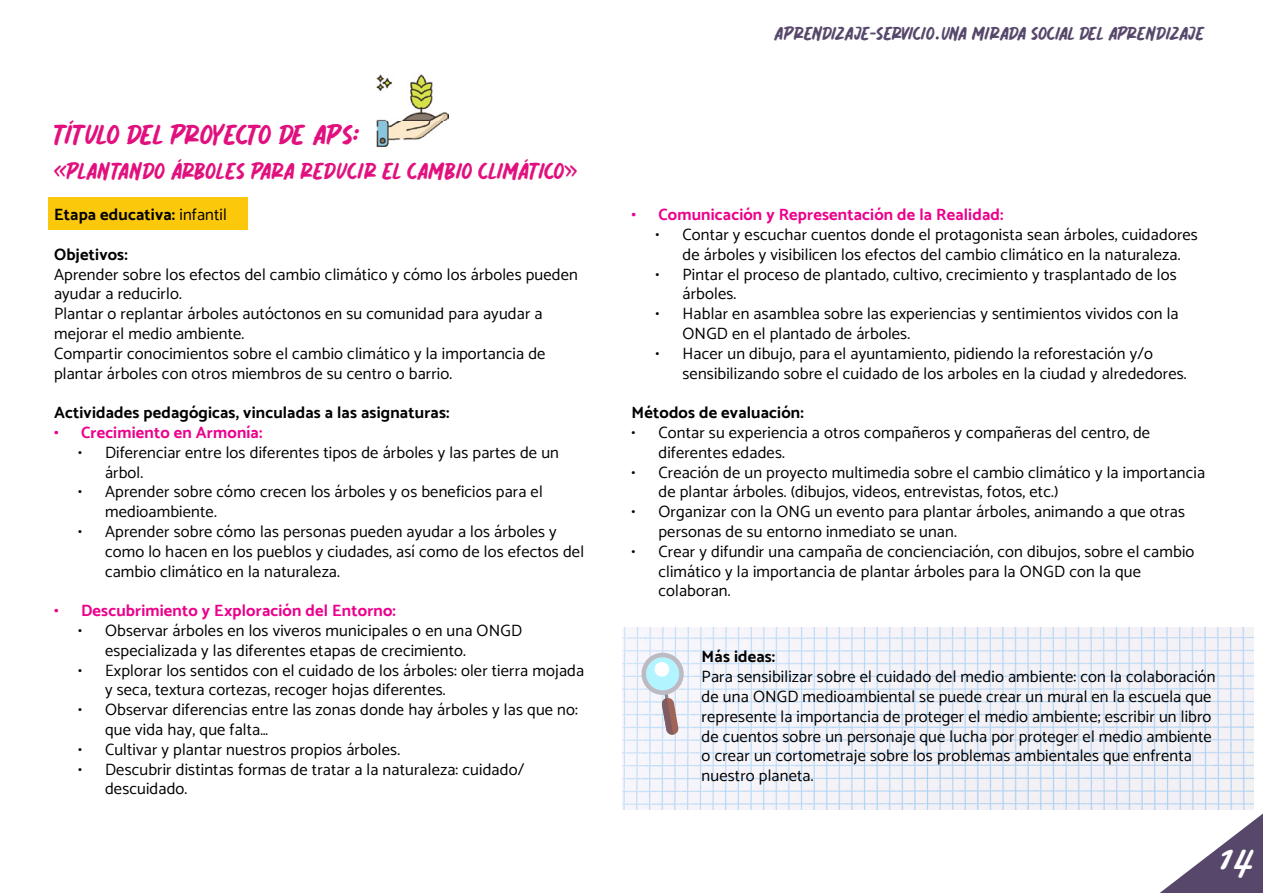
<style>
.page{position:relative;width:1263px;height:893px;background:#fff}
.page>*{position:absolute;margin:0;border:0;box-sizing:border-box;transform-origin:0 0}
.t1{font:45px "Damion";color:#fff}
.t2{font:18px "Chalk Brush Personal Use";letter-spacing:-.09em;color:#e1107e}
.t3{font:16.5px/19.8px "Catamaran";letter-spacing:.01em;color:#000}
.t4{font:700 16.5px "Catamaran";letter-spacing:.01em;color:#000}
.t5{font:700 16.5px "Catamaran";letter-spacing:.01em;color:#ec008c}
.t6{font:15px "Chalk Brush Personal Use";color:#e1107e}
.t7{font:12px "Chalk Brush Personal Use";letter-spacing:-.04em;color:#57486b}
.s1{font-weight:400}
.s2{font-family:"Damion"}
</style>
<div class="page">
<img style="left:622px;top:627px;width:631px;height:183px">
<svg style="left:639px;top:650px;width:48px;height:85px"></svg>
<div style="left:48px;top:197px;width:200px;height:33px;background:#fcc80c"></div>
<img style="left:377px;top:75px;width:71px;height:71px">
<svg style="left:1112px;top:727px;width:151px;height:166px"></svg>
<p class="t2" style="left:54px;top:126px;width:307px">TÍTULO DEL PROYECTO DE APS:</p>
<p class="t6" style="left:54px;top:164px;width:524px">«PLANTANDO ÁRBOLES PARA REDUCIR EL CAMBIO CLIMÁTICO»</p>
<p class="t4" style="left:54px;top:202px;width:174px">Etapa educativa: <span class="s1">infantil</span></p>
<p class="t4" style="left:54px;top:242px;width:75px">Objetivos:</p>
<p class="t3" style="left:54px;top:264px;width:525px">Aprender sobre los efectos del cambio climático y cómo los árboles pueden ayudar a reducirlo.<br>Plantar o replantar árboles autóctonos en su comunidad para ayudar a mejorar el medio ambiente.<br>Compartir conocimientos sobre el cambio climático y la importancia de plantar árboles con otros miembros de su centro o barrio.</p>
<p class="t4" style="left:54px;top:400px;width:397px">Actividades pedagógicas, vinculadas a las asignaturas:</p>
<p class="t5" style="left:54px;top:420px;width:210px">• Crecimiento en Armonía:</p>
<p class="t3" style="left:105px;top:442px;width:455px;text-indent:-27px">• Diferenciar entre los diferentes tipos de árboles y las partes de un árbol.</p>
<p class="t3" style="left:105px;top:481px;width:439px;text-indent:-27px">• Aprender sobre cómo crecen los árboles y os beneficios para el medioambiente.</p>
<p class="t3" style="left:105px;top:521px;width:480px;text-indent:-27px">• Aprender sobre cómo las personas pueden ayudar a los árboles y como lo hacen en los pueblos y ciudades, así como de los efectos del cambio climático en la naturaleza.</p>
<p class="t5" style="left:54px;top:598px;width:343px">• Descubrimiento y Exploración del Entorno:</p>
<p class="t3" style="left:105px;top:620px;width:419px;text-indent:-27px">• Observar árboles en los viveros municipales o en una ONGD especializada y las diferentes etapas de crecimiento.</p>
<p class="t3" style="left:105px;top:660px;width:481px;text-indent:-27px">• Explorar los sentidos con el cuidado de los árboles: oler tierra mojada y seca, textura cortezas, recoger hojas diferentes.</p>
<p class="t3" style="left:105px;top:699px;width:474px;text-indent:-27px">• Observar diferencias entre las zonas donde hay árboles y las que no: que vida hay, que falta…</p>
<p class="t3" style="left:78px;top:739px;width:324px">• Cultivar y plantar nuestros propios árboles.</p>
<p class="t3" style="left:105px;top:759px;width:421px;text-indent:-27px">• Descubrir distintas formas de tratar a la naturaleza: cuidado/ descuidado.</p>
<p class="t7" style="left:774px;top:27px;width:432px">APRENDIZAJE-SERVICIO<span class="s2">.</span> UNA MIRADA SOCIAL DEL APRENDIZAJE</p>
<p class="t5" style="left:631px;top:202px;width:373px">• Comunicación y Representación de la Realidad:</p>
<p class="t3" style="left:655px;top:224px;width:544px;text-align:center">• Contar y escuchar cuentos donde el protagonista sean árboles, cuidadores de árboles y visibilicen los efectos del cambio climático en la naturaleza.</p>
<p class="t3" style="left:682px;top:264px;width:496px;text-indent:-27px">• Pintar el proceso de plantado, cultivo, crecimiento y trasplantado de los árboles.</p>
<p class="t3" style="left:682px;top:303px;width:498px;text-indent:-27px">• Hablar en asamblea sobre las experiencias y sentimientos vividos con la<br>ONGD en el plantado de árboles.</p>
<p class="t3" style="left:682px;top:343px;width:506px;text-indent:-27px">• Hacer un dibujo, para el ayuntamiento, pidiendo la reforestación y/o sensibilizando sobre el cuidado de los arboles en la ciudad y alrededores.</p>
<p class="t4" style="left:631px;top:400px;width:174px">Métodos de evaluación:</p>
<p class="t3" style="left:658px;top:422px;width:493px;text-indent:-27px">• Contar su experiencia a otros compañeros y compañeras del centro, de diferentes edades.</p>
<p class="t3" style="left:658px;top:462px;width:548px;text-indent:-27px">• Creación de un proyecto multimedia sobre el cambio climático y la importancia de plantar árboles. (dibujos, videos, entrevistas, fotos, etc.)</p>
<p class="t3" style="left:658px;top:501px;width:528px;text-indent:-27px">• Organizar con la ONG un evento para plantar árboles, animando a que otras personas de su entorno inmediato se unan.</p>
<p class="t3" style="left:658px;top:541px;width:537px;text-indent:-27px">• Crear y difundir una campaña de concienciación, con dibujos, sobre el cambio climático y la importancia de plantar árboles para la ONGD con la que colaboran.</p>
<p class="t4" style="left:702px;top:644px;width:75px">Más ideas:</p>
<p class="t3" style="left:702px;top:666px;width:515px">Para sensibilizar sobre el cuidado del medio ambiente: con la colaboración de una ONGD medioambiental se puede crear un mural en la escuela que represente la importancia de proteger el medio ambiente; escribir un libro de cuentos sobre un personaje que lucha por proteger el medio ambiente o crear un cortometraje sobre los problemas ambientales que enfrenta nuestro planeta.</p>
<h1 class="t1" style="left:1215px;top:823px;width:39px">14</h1>
</div>
